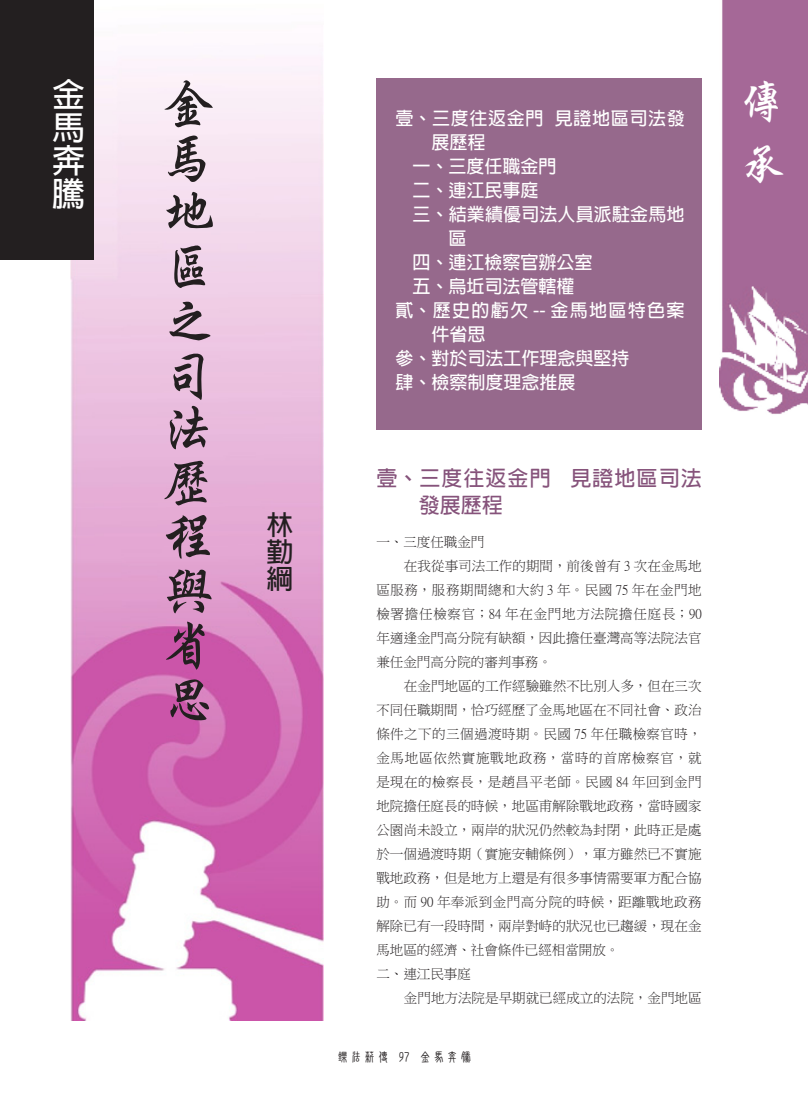
<style>
.page{position:relative;width:808px;height:1106px;background:#fff}
.page>*{position:absolute;margin:0;border:0;box-sizing:border-box;transform-origin:0 0}
.標題a{font:54px/54px "Singkai EG Bold Big 5";color:#231f20}
.表格段落{font:45px/63px "Singkai EG Bold Big 5";color:#fff}
.t1{font:700 33px/33px "Adobe Fan Heiti Std";color:#fff;text-align:justify}
.t2{font:700 27px/27px "Adobe Fan Heiti Std";color:#231f20;text-align:justify}
.一般段落樣式{font:700 21px/27px "Adobe Fan Heiti Std";letter-spacing:.05em;color:#86537b}
.剪報段落{font:700 18px/24px "Adobe Fan Heiti Std";color:#fff}
.剪報段落-2{font:700 18px/24px "Adobe Fan Heiti Std";letter-spacing:.075em;color:#fff}
.剪報段落-3{font:700 18px/24px "Adobe Fan Heiti Std";letter-spacing:.035em;color:#fff}
.一般段落內文{font:13.5px/24px "P Ming Li U";letter-spacing:.005em;color:#231f20;text-align:justify}
.t3{font:13.5px "DF New Chuan Md HKP BF";color:#231f20}
.署史一{font:13.5px "P Ming Li U";color:#231f20}
.無縮排{font:13.5px "P Ming Li U";color:#231f20}
</style>
<div class="page">
<img style="left:719px;top:0;width:89px;height:414px">
<img style="left:69px;top:55px;width:254px;height:965px">
<div style="left:0;top:0;width:94px;height:259px;background:#231f20"></div>
<div style="left:376px;top:78px;width:326px;height:351px;background:#96698c"></div>
<p class="t1" style="left:52px;top:79px;width:33px">金馬奔騰</p>
<p class="標題a" style="left:162px;top:78px;width:53px">金馬地區之司法歷程與省思</p>
<p class="表格段落" style="left:740px;top:70px;width:46px">傳承</p>
<p class="剪報段落-3" style="left:432px;top:106px;width:255px;text-indent:-36px">壹、三度往返金門 見證地區司法發展歷程</p>
<p class="剪報段落" style="left:412px;top:154px;width:145px">一、三度任職金門</p>
<p class="剪報段落" style="left:412px;top:178px;width:127px">二、連江民事庭</p>
<p class="剪報段落" style="left:449px;top:202px;width:237px;text-indent:-36px">三、結業績優司法人員派駐金馬地區</p>
<p class="剪報段落" style="left:412px;top:250px;width:181px">四、連江檢察官辦公室</p>
<p class="剪報段落" style="left:412px;top:274px;width:163px">五、烏坵司法管轄權</p>
<p class="剪報段落-2" style="left:432px;top:298px;width:254px;text-indent:-36px">貳、歷史的虧欠 -- 金馬地區特色案件省思</p>
<p class="剪報段落" style="left:395px;top:346px;width:235px">參、對於司法工作理念與堅持</p>
<p class="剪報段落" style="left:395px;top:370px;width:181px">肆、檢察制度理念推展</p>
<p class="一般段落樣式" style="left:419px;top:466px;width:284px;text-indent:-43px">壹、三度往返金門 見證地區司法發展歷程</p>
<p class="署史一" style="left:376px;top:534px;width:109px">一、三度任職金門</p>
<p class="一般段落內文" style="left:376px;top:553px;width:327px;text-indent:28px">在我從事司法工作的期間，前後曾有 3 次在金馬地區服務，服務期間總和大約 3 年。民國 75 年在金門地檢署擔任檢察官；84 年在金門地方法院擔任庭長；90年適逢金門高分院有缺額，因此擔任臺灣高等法院法官兼任金門高分院的審判事務。</p>
<p class="一般段落內文" style="left:376px;top:673px;width:327px;text-indent:28px">在金門地區的工作經驗雖然不比別人多，但在三次不同任職期間，恰巧經歷了金馬地區在不同社會、政治條件之下的三個過渡時期。民國 75 年任職檢察官時，金馬地區依然實施戰地政務，當時的首席檢察官，就是現在的檢察長，是趙昌平老師。民國 84 年回到金門地院擔任庭長的時候，地區甫解除戰地政務，當時國家公園尚未設立，兩岸的狀況仍然較為封閉，此時正是處於一個過渡時期（實施安輔條例），軍方雖然已不實施戰地政務，但是地方上還是有很多事情需要軍方配合協助。而 90 年奉派到金門高分院的時候，距離戰地政務解除已有一段時間，兩岸對峙的狀況也已趨緩，現在金馬地區的經濟、社會條件已經相當開放。</p>
<p class="無縮排" style="left:376px;top:966px;width:96px">二、連江民事庭</p>
<p class="一般段落內文" style="left:404px;top:985px;width:299px">金門地方法院是早期就已經成立的法院，金門地區</p>
<p class="t2" style="left:266px;top:512px;width:28px">林勤綱</p>
<p class="t3" style="left:336px;top:1050px;width:138px">鑠法薪傳 97 金馬奔騰</p>
</div>
